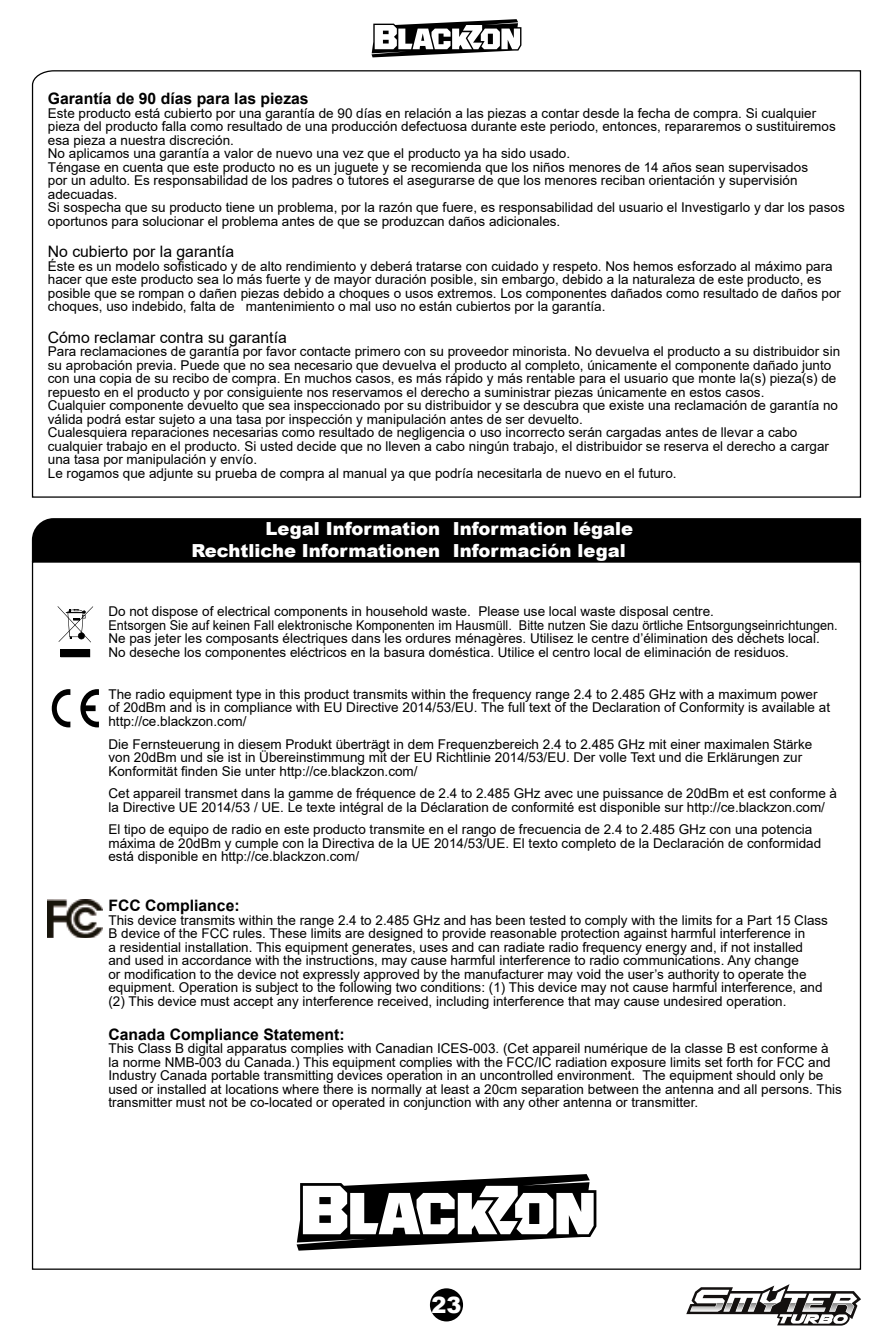
<style>
.page{position:relative;width:893px;height:1340px;background:#fff}
.page>*{position:absolute;margin:0;border:0;box-sizing:border-box;transform-origin:0 0}
.t1{font:900 22.5px "Arial";color:#fff}
.t2{font:900 18px/21.6px "Arial";color:#fff;text-align:right}
.t3{font:700 15.75px "Arial";color:#000}
.t4{font:15.75px "Arial";color:#000}
.t5{font:13.5px/13.5px "Arial";color:#000}
</style>
<div class="page">
<svg style="left:372px;top:19px;width:149px;height:38px"></svg>
<div style="left:430px;top:1288px;width:33px;height:33px;background:#000;border-radius:17px"></div>
<svg style="left:686px;top:1284px;width:175px;height:41px"></svg>
<svg style="left:31px;top:70px;width:831px;height:428px"></svg>
<div style="left:32px;top:518px;width:829px;height:43px;background:#000"></div>
<svg style="left:297px;top:1174px;width:299px;height:76px"></svg>
<svg style="left:60px;top:649px;width:30px;height:8px"></svg>
<svg style="left:58px;top:606px;width:35px;height:36px"></svg>
<img style="left:48px;top:899px;width:55px;height:39px">
<svg style="left:80px;top:689px;width:19px;height:38px"></svg>
<svg style="left:52px;top:689px;width:18px;height:38px"></svg>
<p class="t3" style="left:48px;top:87px;width:262px">Garantía de 90 días para las piezas</p>
<p class="t5" style="left:48px;top:106px;width:798px">Este producto está cubierto por una garantía de 90 días en relación a las piezas a contar desde la fecha de compra. Si cualquier pieza del producto falla como resultado de una producción defectuosa durante este periodo, entonces, repararemos o sustituiremos esa pieza a nuestra discreción.<br>No aplicamos una garantía a valor de nuevo una vez que el producto ya ha sido usado.<br>Téngase en cuenta que este producto no es un juguete y se recomienda que los niños menores de 14 años sean supervisados<br>por un adulto. Es responsabilidad de los padres o tutores el asegurarse de que los menores reciban orientación y supervisión adecuadas.<br>Si sospecha que su producto tiene un problema, por la razón que fuere, es responsabilidad del usuario el Investigarlo y dar los pasos oportunos para solucionar el problema antes de que se produzcan daños adicionales.</p>
<p class="t4" style="left:48px;top:241px;width:188px">No cubierto por la garantía</p>
<p class="t5" style="left:48px;top:259px;width:795px">Éste es un modelo sofisticado y de alto rendimiento y deberá tratarse con cuidado y respeto. Nos hemos esforzado al máximo para hacer que este producto sea lo más fuerte y de mayor duración posible, sin embargo, debido a la naturaleza de este producto, es posible que se rompan o dañen piezas debido a choques o usos extremos. Los componentes dañados como resultado de daños por choques, uso indebido, falta de mantenimiento o mal uso no están cubiertos por la garantía.</p>
<p class="t4" style="left:48px;top:326px;width:240px">Cómo reclamar contra su garantía</p>
<p class="t5" style="left:48px;top:344px;width:794px">Para reclamaciones de garantía por favor contacte primero con su proveedor minorista. No devuelva el producto a su distribuidor sin su aprobación previa. Puede que no sea necesario que devuelva el producto al completo, únicamente el componente dañado junto con una copia de su recibo de compra. En muchos casos, es más rápido y más rentable para el usuario que monte la(s) pieza(s) de repuesto en el producto y por consiguiente nos reservamos el derecho a suministrar piezas únicamente en estos casos.<br>Cualquier componente devuelto que sea inspeccionado por su distribuidor y se descubra que existe una reclamación de garantía no válida podrá estar sujeto a una tasa por inspección y manipulación antes de ser devuelto.<br>Cualesquiera reparaciones necesarias como resultado de negligencia o uso incorrecto serán cargadas antes de llevar a cabo cualquier trabajo en el producto. Si usted decide que no lleven a cabo ningún trabajo, el distribuidor se reserva el derecho a cargar una tasa por manipulación y envío.<br>Le rogamos que adjunte su prueba de compra al manual ya que podría necesitarla de nuevo en el futuro.</p>
<h2 class="t2" style="left:191px;top:517px;width:250px">Legal Information<br>Rechtliche Informationen</h2>
<h2 class="t2" style="left:453px;top:517px;width:182px;text-align:left">Information légale<br>Información legal</h2>
<p class="t5" style="left:108px;top:604px;width:731px">Do not dispose of electrical components in household waste. Please use local waste disposal centre.<br>Entsorgen Sie auf keinen Fall elektronische Komponenten im Hausmüll. Bitte nutzen Sie dazu örtliche Entsorgungseinrichtungen.<br>Ne pas jeter les composants électriques dans les ordures ménagères. Utilisez le centre d’élimination des déchets local.<br>No deseche los componentes eléctricos en la basura doméstica. Utilice el centro local de eliminación de residuos.</p>
<p class="t5" style="left:108px;top:687px;width:723px">The radio equipment type in this product transmits within the frequency range 2.4 to 2.485 GHz with a maximum power of 20dBm and is in compliance with EU Directive 2014/53/EU. The full text of the Declaration of Conformity is available at http://ce.blackzon.com/</p>
<p class="t5" style="left:108px;top:737px;width:705px">Die Fernsteuerung in diesem Produkt überträgt in dem Frequenzbereich 2.4 to 2.485 GHz mit einer maximalen Stärke von 20dBm und sie ist in Übereinstimmung mit der EU Richtlinie 2014/53/EU. Der volle Text und die Erklärungen zur<br>Konformität finden Sie unter http://ce.blackzon.com/</p>
<p class="t5" style="left:108px;top:786px;width:730px">Cet appareil transmet dans la gamme de fréquence de 2.4 to 2.485 GHz avec une puissance de 20dBm et est conforme à la Directive UE 2014/53 / UE. Le texte intégral de la Déclaration de conformité est disponible sur http://ce.blackzon.com/</p>
<p class="t5" style="left:108px;top:822px;width:714px">El tipo de equipo de radio en este producto transmite en el rango de frecuencia de 2.4 to 2.485 GHz con una potencia máxima de 20dBm y cumple con la Directiva de la UE 2014/53/UE. El texto completo de la Declaración de conformidad está disponible en http://ce.blackzon.com/</p>
<p class="t3" style="left:108px;top:894px;width:133px">FCC Compliance:</p>
<p class="t5" style="left:108px;top:913px;width:721px">This device transmits within the range 2.4 to 2.485 GHz and has been tested to comply with the limits for a Part 15 Class B device of the FCC rules. These limits are designed to provide reasonable protection against harmful interference in<br>a residential installation. This equipment generates, uses and can radiate radio frequency energy and, if not installed and used in accordance with the instructions, may cause harmful interference to radio communications. Any change<br>or modification to the device not expressly approved by the manufacturer may void the user’s authority to operate the equipment. Operation is subject to the following two conditions: (1) This device may not cause harmful interference, and (2) This device must accept any interference received, including interference that may cause undesired operation.</p>
<p class="t3" style="left:108px;top:1023px;width:238px">Canada Compliance Statement:</p>
<p class="t5" style="left:108px;top:1041px;width:735px">This Class B digital apparatus complies with Canadian ICES-003. (Cet appareil numérique de la classe B est conforme à la norme NMB-003 du Canada.) This equipment complies with the FCC/IC radiation exposure limits set forth for FCC and Industry Canada portable transmitting devices operation in an uncontrolled environment. The equipment should only be used or installed at locations where there is normally at least a 20cm separation between the antenna and all persons. This transmitter must not be co-located or operated in conjunction with any other antenna or transmitter.</p>
<h1 class="t1" style="left:431px;top:1288px;width:32px">23</h1>
</div>
